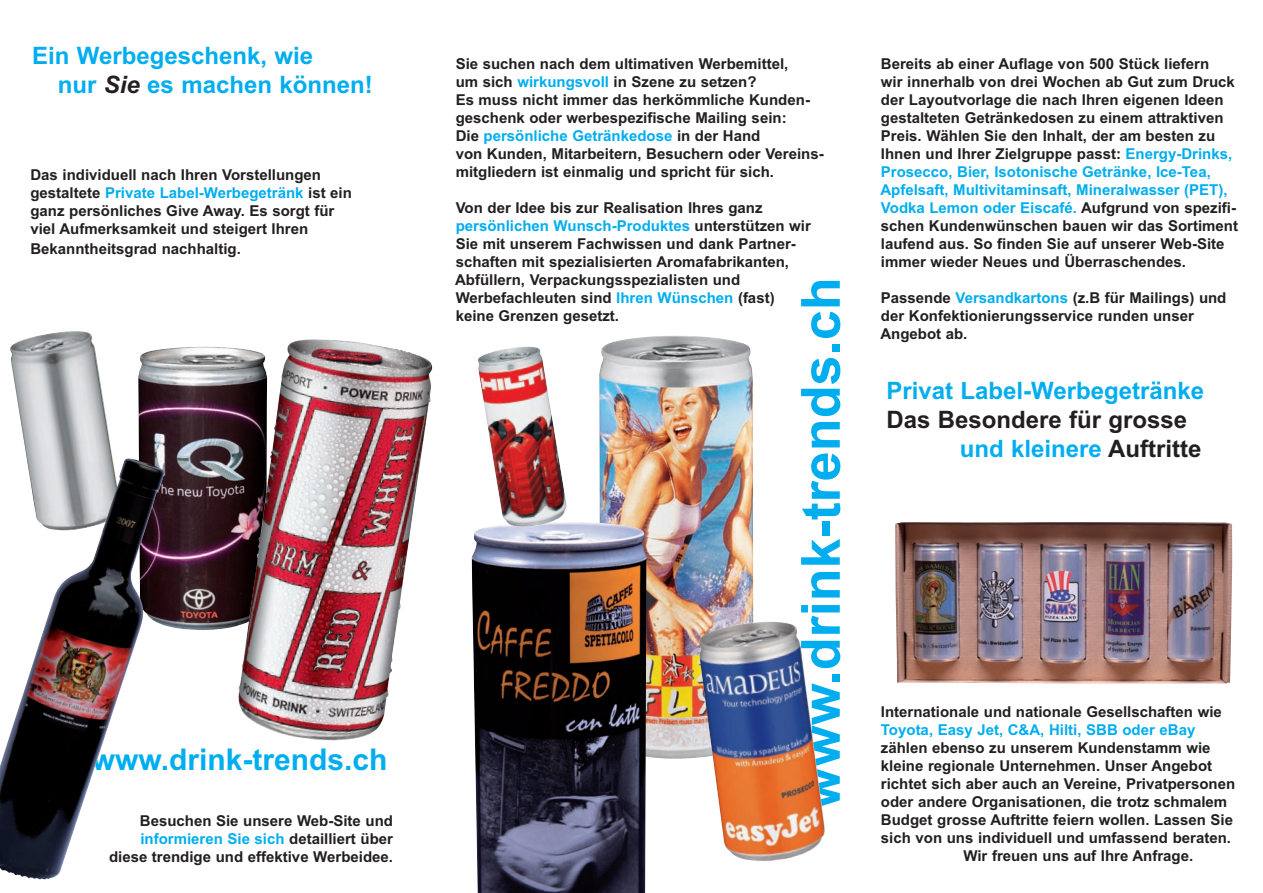
<style>
.page{position:relative;width:1263px;height:893px;background:#fff}
.page>*{position:absolute;margin:0;border:0;box-sizing:border-box;transform-origin:0 0}
.t1{font:700 54px "Arial";color:#00aeef}
.t2{font:700 30px "Arial";color:#00aeef}
.t3{font:700 24px/28.8px "Arial";color:#00aeef}
.t4{font:700 24px/28.8px "Arial";color:#231f20}
.t5{font:700 15px/18px "Arial";color:#231f20}
.t6{font:700 15px "Arial";color:#00aeef}
.s1{font-style:italic;color:#231f20}
.s2{color:#00aeef}
</style>
<div class="page">
<img style="left:10px;top:331px;width:103px;height:126px">
<img style="left:599px;top:336px;width:154px;height:423px">
<img style="left:472px;top:521px;width:175px;height:372px">
<img style="left:478px;top:347px;width:89px;height:180px">
<img style="left:138px;top:346px;width:99px;height:284px">
<img style="left:237px;top:339px;width:196px;height:402px">
<img style="left:0;top:457px;width:166px;height:423px">
<img style="left:895px;top:522px;width:337px;height:162px">
<img style="left:699px;top:621px;width:126px;height:240px">
<h3 class="t3" style="left:58px;top:44px;width:316px;text-indent:-26px">Ein Werbegeschenk, wie<br>nur <span class="s1">Sie</span> es machen können!</h3>
<p class="t5" style="left:30px;top:167px;width:323px">Das individuell nach Ihren Vorstellungen gestaltete <span class="s2">Private Label-Werbegetränk</span> ist ein ganz persönliches Give Away. Es sorgt für viel Aufmerksamkeit und steigert Ihren</p>
<p class="t5" style="left:30px;top:242px;width:212px">Bekanntheitsgrad nachhaltig.</p>
<h2 class="t2" style="left:92px;top:748px;width:297px">www.drink-trends.ch</h2>
<p class="t5" style="left:109px;top:813px;width:285px;text-align:right">Besuchen Sie unsere Web-Site und <span class="s2">informieren Sie sich</span> detailliert über diese trendige und effektive Werbeidee.</p>
<p class="t5" style="left:456px;top:56px;width:370px">Sie suchen nach dem ultimativen Werbemittel,<br>um sich <span class="s2">wirkungsvoll</span> in Szene zu setzen?<br>Es muss nicht immer das herkömmliche Kunden&shy;geschenk oder werbespezifische Mailing sein:<br>Die <span class="s2">persönliche Getränkedose</span> in der Hand<br>von Kunden, Mitarbeitern, Besuchern oder Vereins&shy;mitgliedern ist einmalig und spricht für sich.</p>
<p class="t5" style="left:455px;top:200px;width:357px">Von der Idee bis zur Realisation Ihres ganz <span class="s2">persönlichen Wunsch-Produktes</span> unterstützen wir Sie mit unserem Fachwissen und dank Partner&shy;schaften mit spezialisierten Aromafabrikanten, Abfüllern, Verpackungsspezialisten und Werbefachleuten sind <span class="s2">Ihren Wünschen</span> (fast) keine Grenzen gesetzt.</p>
<h1 class="t1" style="left:801px;top:809px;width:534px;rotate:-90deg">www.drink-trends.ch</h1>
<p class="t5" style="left:880px;top:56px;width:359px">Bereits ab einer Auflage von 500 Stück liefern<br>wir innerhalb von drei Wochen ab Gut zum Druck der Layoutvorlage die nach Ihren eigenen Ideen gestalteten Getränkedosen zu einem attraktiven Preis. Wählen Sie den Inhalt, der am besten zu Ihnen und Ihrer Zielgruppe passt: <span class="s2">Energy-Drinks, Prosecco, Bier, Isotonische Getränke, Ice-Tea, Apfelsaft, Multivitaminsaft, Mineralwasser (PET), Vodka Lemon oder Eiscafé.</span> Aufgrund von spezifi&shy;schen Kundenwünschen bauen wir das Sortiment laufend aus. So finden Sie auf unserer Web-Site immer wieder Neues und Überraschendes.</p>
<p class="t5" style="left:880px;top:290px;width:348px">Passende <span class="s2">Versandkartons</span> (z.B für Mailings) und der Konfektionierungsservice runden unser<br>Angebot ab.</p>
<h3 class="t3" style="left:886px;top:379px;width:319px">Privat Label-Werbegetränke</h3>
<h3 class="t4" style="left:960px;top:407px;width:243px;text-indent:-73px">Das Besondere für grosse <span class="s2">und kleinere</span> Auftritte</h3>
<p class="t5" style="left:881px;top:704px;width:342px">Internationale und nationale Gesellschaften wie</p>
<p class="t6" style="left:881px;top:724px;width:316px">Toyota, Easy Jet, C&amp;A, Hilti, SBB oder eBay</p>
<p class="t5" style="left:881px;top:740px;width:331px">zählen ebenso zu unserem Kundenstamm wie</p>
<p class="t5" style="left:881px;top:758px;width:333px">kleine regionale Unternehmen. Unser Angebot</p>
<p class="t5" style="left:881px;top:776px;width:356px">richtet sich aber auch an Vereine, Privatpersonen</p>
<p class="t5" style="left:881px;top:794px;width:348px">oder andere Organisationen, die trotz schmalem</p>
<p class="t5" style="left:881px;top:812px;width:354px">Budget grosse Auftritte feiern wollen. Lassen Sie</p>
<p class="t5" style="left:881px;top:830px;width:352px">sich von uns individuell und umfassend beraten.</p>
<p class="t5" style="left:963px;top:848px;width:231px">Wir freuen uns auf Ihre Anfrage.</p>
</div>
